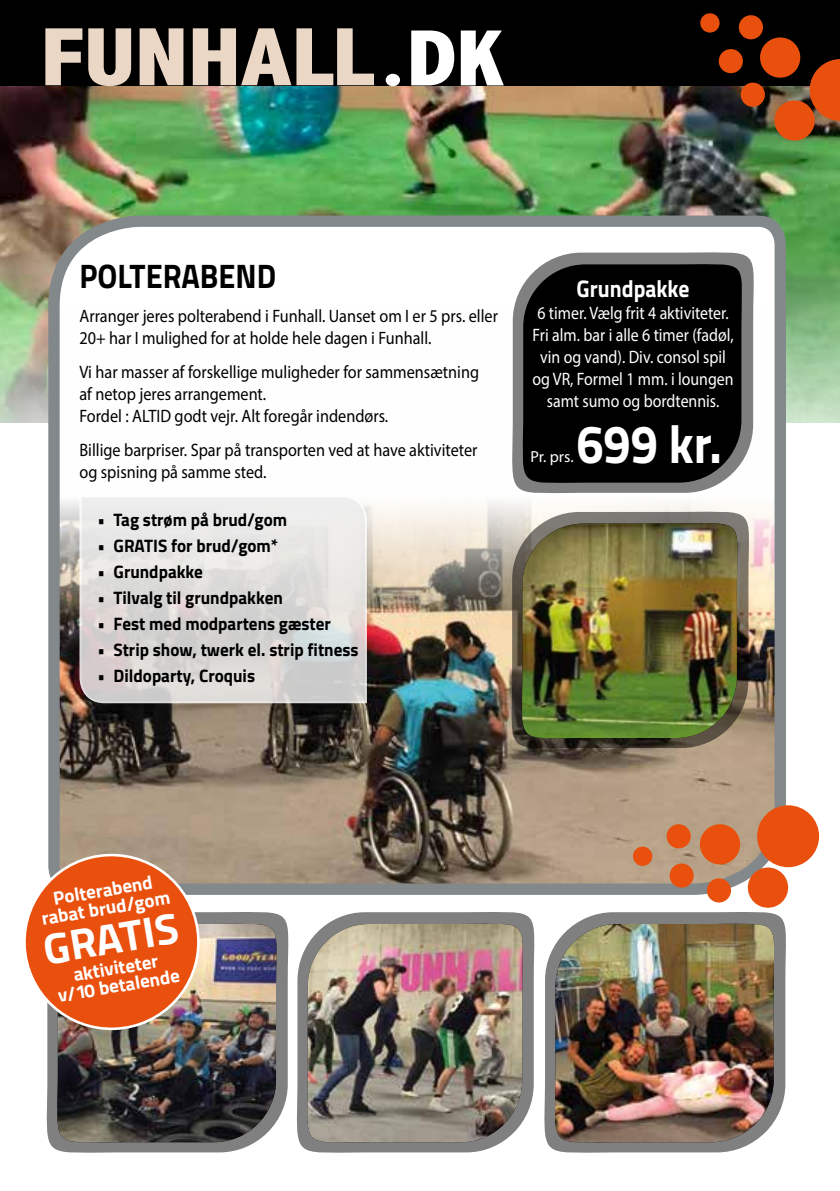
<style>
.page{position:relative;width:840px;height:1191px;background:#fff}
.page>*{position:absolute;margin:0;border:0;box-sizing:border-box;transform-origin:0 0}
.t1{font:700 54px "Titillium";color:#fff;scale:.9 1}
.t2{font:700 43.4px "Titillium";color:#fff}
.t3{font:700 34px "Titillium";color:#000;scale:.9 1}
.t4{font:700 24px "Titillium";color:#fff;scale:.9 1}
.t5{font:700 19px/18px "Titillium";color:#fff;text-align:center}
.t6{font:18px/22px "Myriad Pro";color:#000;scale:.9 1}
.t7{font:700 18px "Titillium";color:#000;scale:.95 1}
.t8{font:18px/22px "Myriad Pro";color:#fff;text-align:center;scale:.88 1}
.t9{font:16px "Myriad Pro";color:#fff}
</style>
<div class="page">
<img style="left:0;top:85px;width:839px;height:337px">
<div style="left:0;top:0;width:839px;height:85px;background:#000"></div>
<svg style="left:385px;top:31px;width:118px;height:55px"></svg>
<svg style="left:45px;top:28px;width:329px;height:58px"></svg>
<img style="left:43px;top:210px;width:748px;height:690px">
<svg style="left:78px;top:494px;width:290px;height:210px;background:#dcdbd9"></svg>
<svg style="left:510px;top:250px;width:245px;height:245px"></svg>
<svg style="left:515px;top:257px;width:236px;height:233px;background:#181818"></svg>
<svg style="left:509px;top:510px;width:241px;height:240px;background:#988e80"></svg>
<svg style="left:515px;top:516px;width:231px;height:229px;background:#6d665d"></svg>
<img style="left:516px;top:523px;width:227px;height:216px">
<div style="left:756px;top:805px;width:62px;height:62px;background:#e9500e;border-radius:50%"></div>
<div style="left:747px;top:867px;width:40px;height:40px;background:#e9500e;border-radius:50%"></div>
<div style="left:699px;top:824px;width:40px;height:40px;background:#e9500e;border-radius:50%"></div>
<div style="left:706px;top:878px;width:24px;height:24px;background:#e9500e;border-radius:50%"></div>
<div style="left:669px;top:863px;width:24px;height:24px;background:#e9500e;border-radius:50%"></div>
<div style="left:666px;top:824px;width:24px;height:24px;background:#e9500e;border-radius:50%"></div>
<div style="left:632px;top:846px;width:20px;height:20px;background:#e9500e;border-radius:50%"></div>
<img style="left:698px;top:13px;width:141px;height:130px">
<svg style="left:544px;top:912px;width:242px;height:241px;fill:#808080"></svg>
<svg style="left:548px;top:916px;width:235px;height:233px;background:#939393"></svg>
<img style="left:552px;top:923px;width:223px;height:220px">
<svg style="left:296px;top:912px;width:239px;height:241px"></svg>
<svg style="left:300px;top:916px;width:232px;height:233px;fill:#808080"></svg>
<img style="left:305px;top:923px;width:219px;height:220px">
<svg style="left:46px;top:912px;width:243px;height:241px"></svg>
<svg style="left:50px;top:916px;width:236px;height:233px;background:#8e8e8e"></svg>
<img style="left:55px;top:923px;width:223px;height:220px">
<svg style="left:25px;top:853px;width:175px;height:178px;background:#e16e3c"></svg>
<h3 class="t3" style="left:79px;top:250px;width:220px">POLTERABEND</h3>
<p class="t6" style="left:79px;top:304px;width:466px">Arranger jeres polterabend i Funhall. Uanset om I er 5 prs. eller<br>20+ har I mulighed for at holde hele dagen i Funhall.</p>
<p class="t6" style="left:79px;top:360px;width:445px">Vi har masser af forskellige muligheder for sammensætning af netop jeres arrangement.<br>Fordel : ALTID godt vejr. Alt foregår indendørs.</p>
<p class="t6" style="left:79px;top:438px;width:443px">Billige barpriser. Spar på transporten ved at have aktiviteter og spisning på samme sted.</p>
<p class="t7" style="left:97px;top:506px;width:201px">• Tag strøm på brud/gom</p>
<p class="t7" style="left:97px;top:532px;width:191px">• GRATIS for brud/gom*</p>
<p class="t7" style="left:97px;top:558px;width:112px">• Grundpakke</p>
<p class="t7" style="left:97px;top:584px;width:196px">• Tilvalg til grundpakken</p>
<p class="t7" style="left:97px;top:610px;width:247px">• Fest med modpartens gæster</p>
<p class="t7" style="left:97px;top:636px;width:276px">• Strip show, twerk el. strip fitness</p>
<p class="t7" style="left:97px;top:662px;width:167px">• Dildoparty, Croquis</p>
<h3 class="t4" style="left:576px;top:270px;width:127px">Grundpakke</h3>
<p class="t8" style="left:532px;top:302px;width:230px">6 timer. Vælg frit 4 aktiviteter.<br>Fri alm. bar i alle 6 timer (fadøl, vin og vand). Div. consol spil og VR, Formel 1 mm. i loungen samt sumo og bordtennis.</p>
<h1 class="t1" style="left:576px;top:403px;width:163px">699 kr.</h1>
<p class="t9" style="left:530px;top:446px;width:45px">Pr. prs.</p>
<p class="t5" style="left:37px;top:891px;width:132px;rotate:-10deg">Polterabend rabat brud/gom</p>
<h2 class="t2" style="left:38px;top:917px;width:138px;rotate:-10deg">GRATIS</h2>
<p class="t5" style="left:53px;top:968px;width:125px;rotate:-10deg">aktiviteter v/10 betalende</p>
</div>
